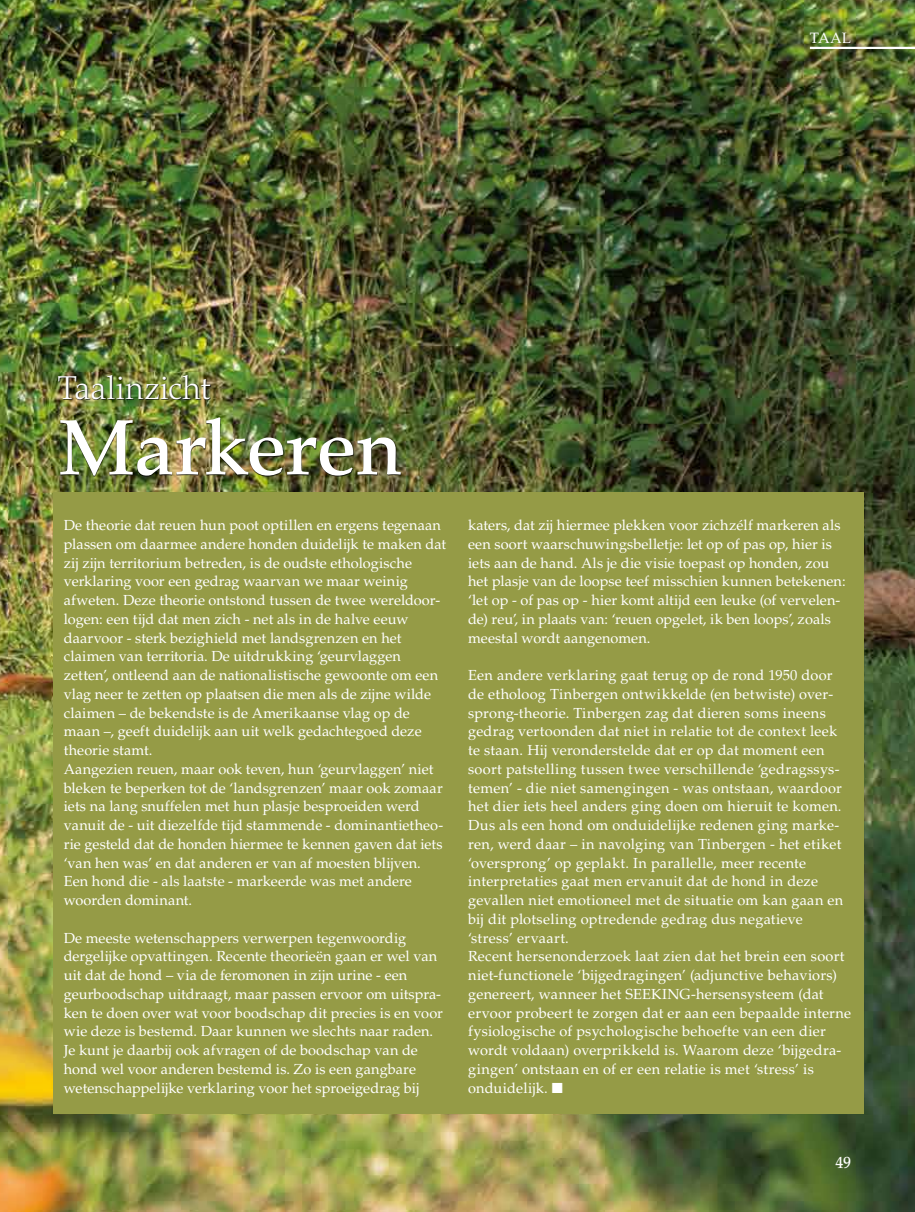
<style>
.page{position:relative;width:915px;height:1212px;background:#fff}
.page>*{position:absolute;margin:0;border:0;box-sizing:border-box;transform-origin:0 0}
.t1{font:500 78px "Palatino LT Std";letter-spacing:-.015em;color:#fff}
.t2{font:300 33px "Palatino LT Std";letter-spacing:.005em;color:#fff}
.t3{font:500 16.5px "Palatino LT Std";color:#fff;scale:.95 1}
.t4{font:15px "Palatino LT Std";color:#fff}
.t5{font:14.55px/18.8px "Palatino LT Std";letter-spacing:.01em;color:#fff}
</style>
<div class="page">
<img style="left:0;top:0;width:914px;height:1212px">
<div style="left:53px;top:493px;width:810px;height:621px;background:#959b46"></div>
<div style="left:60px;top:418px;width:341px;height:58px;background:#000;opacity:.85"></div>
<div style="left:58px;top:375px;width:153px;height:25px;background:#000;opacity:.85"></div>
<hr style="left:809px;top:47px;width:105px;height:2px;background:#fff">
<p class="t4" style="left:809px;top:29px;width:43px">TAAL</p>
<h2 class="t2" style="left:58px;top:368px;width:154px">Taalinzicht</h2>
<h1 class="t1" style="left:58px;top:402px;width:346px">Markeren</h1>
<p class="t5" style="left:64px;top:516px;width:384px">De theorie dat reuen hun poot optillen en ergens tegenaan plassen om daarmee andere honden duidelijk te maken dat zij zijn territorium betreden, is de oudste ethologische verklaring voor een gedrag waarvan we maar weinig afweten. Deze theorie ontstond tussen de twee wereldoor&shy;logen: een tijd dat men zich - net als in de halve eeuw daarvoor - sterk bezighield met landsgrenzen en het claimen van territoria. De uitdrukking ‘geurvlaggen zetten’, ontleend aan de nationalistische gewoonte om een vlag neer te zetten op plaatsen die men als de zijne wilde claimen – de bekendste is de Amerikaanse vlag op de maan –, geeft duidelijk aan uit welk gedachtegoed deze theorie stamt.<br>Aangezien reuen, maar ook teven, hun ‘geurvlaggen’ niet bleken te beperken tot de ‘landsgrenzen’ maar ook zomaar iets na lang snuffelen met hun plasje besproeiden werd vanuit de - uit diezelfde tijd stammende - dominantietheo&shy;rie gesteld dat de honden hiermee te kennen gaven dat iets ‘van hen was’ en dat anderen er van af moesten blijven.<br>Een hond die - als laatste - markeerde was met andere woorden dominant.</p>
<p class="t5" style="left:64px;top:928px;width:380px">De meeste wetenschappers verwerpen tegenwoordig dergelijke opvattingen. Recente theorieën gaan er wel van uit dat de hond – via de feromonen in zijn urine - een geurboodschap uitdraagt, maar passen ervoor om uitspra&shy;ken te doen over wat voor boodschap dit precies is en voor wie deze is bestemd. Daar kunnen we slechts naar raden.<br>Je kunt je daarbij ook afvragen of de boodschap van de hond wel voor anderen bestemd is. Zo is een gangbare wetenschappelijke verklaring voor het sproeigedrag bij</p>
<p class="t5" style="left:468px;top:516px;width:379px">katers, dat zij hiermee plekken voor zichzélf markeren als een soort waarschuwingsbelletje: let op of pas op, hier is iets aan de hand. Als je die visie toepast op honden, zou het plasje van de loopse teef misschien kunnen betekenen: ‘let op - of pas op - hier komt altijd een leuke (of vervelen&shy;de) reu’, in plaats van: ‘reuen opgelet, ik ben loops’, zoals meestal wordt aangenomen.</p>
<p class="t5" style="left:468px;top:666px;width:384px">Een andere verklaring gaat terug op de rond 1950 door de etholoog Tinbergen ontwikkelde (en betwiste) over&shy;sprong-theorie. Tinbergen zag dat dieren soms ineens gedrag vertoonden dat niet in relatie tot de context leek te staan. Hij veronderstelde dat er op dat moment een soort patstelling tussen twee verschillende ‘gedragssys&shy;temen’ - die niet samengingen - was ontstaan, waardoor het dier iets heel anders ging doen om hieruit te komen.<br>Dus als een hond om onduidelijke redenen ging marke&shy;ren, werd daar – in navolging van Tinbergen - het etiket ‘oversprong’ op geplakt. In parallelle, meer recente interpretaties gaat men ervanuit dat de hond in deze gevallen niet emotioneel met de situatie om kan gaan en bij dit plotseling optredende gedrag dus negatieve ‘stress’ ervaart.<br>Recent hersenonderzoek laat zien dat het brein een soort niet-functionele ‘bijgedragingen’ (adjunctive behaviors) genereert, wanneer het SEEKING-hersensysteem (dat ervoor probeert te zorgen dat er aan een bepaalde interne fysiologische of psychologische behoefte van een dier wordt voldaan) overprikkeld is. Waarom deze ‘bijgedra&shy;gingen’ ontstaan en of er een relatie is met ‘stress’ is onduidelijk. ■</p>
<p class="t3" style="left:835px;top:1152px;width:18px">49</p>
</div>
